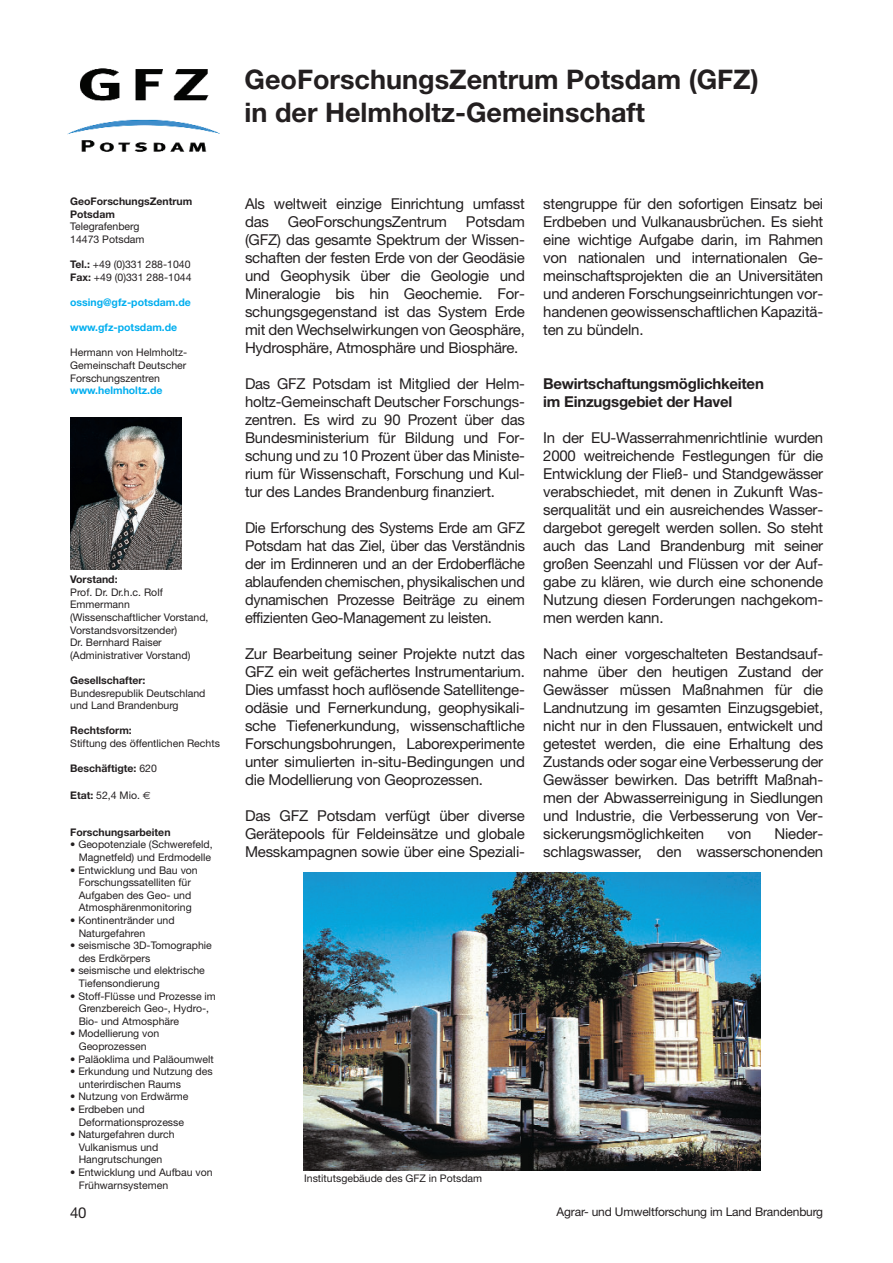
<style>
.page{position:relative;width:893px;height:1263px;background:#fff}
.page>*{position:absolute;margin:0;border:0;box-sizing:border-box;transform-origin:0 0}
.t1{font:700 27px/32.4px "Helvetica Neue";color:#231f20}
.t2{font:15px/18px "Helvetica Neue";letter-spacing:-.015em;color:#231f20;text-align:justify}
.t3{font:700 15px/18px "Helvetica Neue";letter-spacing:-.015em;color:#231f20}
.t4{font:12px "Helvetica Neue";letter-spacing:-.015em;color:#231f20}
.t5{font:10.5px/12.6px "Helvetica Neue";color:#231f20}
.t6{font:700 10.5px/12.6px "Helvetica Neue";color:#231f20}
.t7{font:700 10.5px "Helvetica Neue";color:#00aeef}
.s1{font-weight:700}
.s2{font-weight:400}
.s3{font-family:"Euro Sans"}
</style>
<div class="page">
<img style="left:67px;top:68px;width:153px;height:84px">
<img style="left:304px;top:873px;width:456px;height:297px">
<img style="left:70px;top:417px;width:111px;height:153px">
<h1 class="t1" style="left:244px;top:66px;width:515px">GeoForschungsZentrum Potsdam (GFZ) in der Helmholtz-Gemeinschaft</h1>
<p class="t6" style="left:70px;top:196px;width:124px">GeoForschungsZentrum<br>Potsdam</p>
<p class="t5" style="left:70px;top:221px;width:76px">Telegrafenberg<br>14473 Potsdam</p>
<p class="t5" style="left:70px;top:259px;width:123px"><span class="s1">Tel.:</span> +49 (0)331 288-1040<br><span class="s1">Fax:</span> +49 (0)331 288-1044</p>
<p class="t7" style="left:70px;top:299px;width:122px">ossing@gfz-potsdam.de</p>
<p class="t7" style="left:70px;top:324px;width:109px">www.gfz-potsdam.de</p>
<p class="t5" style="left:70px;top:347px;width:119px;text-align:justify">Hermann von Helmholtz-Gemeinschaft Deutscher Forschungszentren</p>
<p class="t7" style="left:70px;top:387px;width:94px">www.helmholtz.de</p>
<p class="t2" style="left:245px;top:196px;width:281px">Als weltweit einzige Einrichtung umfasst das</p>
<p class="t2" style="left:288px;top:214px;width:161px">GeoForschungsZentrum</p>
<p class="t2" style="left:245px;top:214px;width:281px;text-indent:221px">Potsdam (GFZ) das gesamte Spektrum der Wissen&shy;schaften der festen Erde von der Geodäsie und Geophysik über die Geologie und Mineralogie bis hin Geochemie. For&shy;schungsgegenstand ist das System Erde mit den Wechselwirkungen von Geosphäre, Hydrosphäre, Atmosphäre und Biosphäre.</p>
<p class="t2" style="left:245px;top:376px;width:281px">Das GFZ Potsdam ist Mitglied der Helm&shy;holtz-Gemeinschaft Deutscher Forschungs&shy;zentren. Es wird zu 90 Prozent über das Bundesministerium für Bildung und For&shy;schung und zu 10 Prozent über das Ministe&shy;rium für Wissenschaft, Forschung und Kul&shy;tur des Landes Brandenburg finanziert.</p>
<p class="t2" style="left:245px;top:520px;width:281px">Die Erforschung des Systems Erde am GFZ Potsdam hat das Ziel, über das Verständnis der im Erdinneren und an der Erdoberfläche ablaufenden chemischen, physikalischen und dynamischen Prozesse Beiträge zu einem effizienten Geo-Management zu leisten.</p>
<p class="t2" style="left:245px;top:646px;width:281px">Zur Bearbeitung seiner Projekte nutzt das GFZ ein weit gefächertes Instrumentarium.<br>Dies umfasst hoch auflösende Satellitenge&shy;odäsie und Fernerkundung, geophysikali&shy;sche Tiefenerkundung, wissenschaftliche Forschungsbohrungen, Laborexperimente unter simulierten in-situ-Bedingungen und die Modellierung von Geoprozessen.</p>
<p class="t2" style="left:245px;top:808px;width:281px">Das GFZ Potsdam verfügt über diverse Gerätepools für Feldeinsätze und globale Messkampagnen sowie über eine Speziali-</p>
<p class="t6" style="left:70px;top:574px;width:49px">Vorstand:</p>
<p class="t5" style="left:70px;top:587px;width:140px">Prof. Dr. Dr.h.c. Rolf<br>Emmermann (Wissenschaftlicher Vorstand,<br>Vorstandsvorsitzender)<br>Dr. Bernhard Raiser (Administrativer Vorstand)</p>
<p class="t6" style="left:70px;top:675px;width:77px">Gesellschafter:</p>
<p class="t5" style="left:70px;top:688px;width:137px">Bundesrepublik Deutschland und Land Brandenburg</p>
<p class="t6" style="left:70px;top:725px;width:63px">Rechtsform:</p>
<p class="t5" style="left:70px;top:738px;width:151px">Stiftung des öffentlichen Rechts</p>
<p class="t6" style="left:70px;top:763px;width:88px">Beschäftigte: <span class="s2">620</span></p>
<p class="t5" style="left:70px;top:790px;width:82px"><span class="s1">Etat:</span> 52,4 Mio. <span class="s3">€</span></p>
<p class="t6" style="left:70px;top:827px;width:102px">Forschungsarbeiten</p>
<p class="t5" style="left:70px;top:839px;width:144px;text-align:right">• Geopotenziale (Schwerefeld,<br>Magnetfeld) und Erdmodelle</p>
<p class="t5" style="left:70px;top:865px;width:129px;text-align:center">• Entwicklung und Bau von<br>Forschungssatelliten für<br>Aufgaben des Geo- und<br>Atmosphärenmonitoring</p>
<p class="t5" style="left:79px;top:915px;width:97px;text-indent:-9px">• Kontinentränder und<br>Naturgefahren</p>
<p class="t5" style="left:79px;top:940px;width:135px;text-indent:-9px">• seismische 3D-Tomographie des Erdkörpers</p>
<p class="t5" style="left:79px;top:965px;width:128px;text-indent:-9px">• seismische und elektrische<br>Tiefensondierung</p>
<p class="t5" style="left:79px;top:991px;width:139px;text-indent:-9px">• Stoff-Flüsse und Prozesse im<br>Grenzbereich Geo-, Hydro-,<br>Bio- und Atmosphäre</p>
<p class="t5" style="left:70px;top:1028px;width:91px;text-align:center">• Modellierung von<br>Geoprozessen</p>
<p class="t5" style="left:70px;top:1054px;width:145px">• Paläoklima und Paläoumwelt</p>
<p class="t5" style="left:79px;top:1066px;width:135px;text-indent:-9px">• Erkundung und Nutzung des unterirdischen Raums</p>
<p class="t5" style="left:70px;top:1091px;width:120px">• Nutzung von Erdwärme</p>
<p class="t5" style="left:79px;top:1104px;width:107px;text-indent:-9px">• Erdbeben und<br>Deformationsprozesse</p>
<p class="t5" style="left:79px;top:1129px;width:98px;text-indent:-9px">• Naturgefahren durch<br>Vulkanismus und<br>Hangrutschungen</p>
<p class="t5" style="left:79px;top:1167px;width:135px;text-indent:-9px">• Entwicklung und Aufbau von<br>Frühwarnsystemen</p>
<p class="t5" style="left:304px;top:1173px;width:179px">Institutsgebäude des GFZ in Potsdam</p>
<p class="t2" style="left:543px;top:196px;width:281px">stengruppe für den sofortigen Einsatz bei Erdbeben und Vulkanausbrüchen. Es sieht eine wichtige Aufgabe darin, im Rahmen von nationalen und internationalen Ge&shy;meinschaftsprojekten die an Universitäten und anderen Forschungseinrichtungen vor&shy;handenen geowissenschaftlichen Kapazitä&shy;ten zu bündeln.</p>
<p class="t3" style="left:543px;top:376px;width:222px">Bewirtschaftungsmöglichkeiten im Einzugsgebiet der Havel</p>
<p class="t2" style="left:543px;top:430px;width:281px">In der EU-Wasserrahmenrichtlinie wurden 2000 weitreichende Festlegungen für die Entwicklung der Fließ- und Standgewässer verabschiedet, mit denen in Zukunft Was&shy;serqualität und ein ausreichendes Wasser&shy;dargebot geregelt werden sollen. So steht auch das Land Brandenburg mit seiner großen Seenzahl und Flüssen vor der Auf&shy;gabe zu klären, wie durch eine schonende Nutzung diesen Forderungen nachgekom&shy;men werden kann.</p>
<p class="t2" style="left:543px;top:646px;width:281px">Nach einer vorgeschalteten Bestandsauf&shy;nahme über den heutigen Zustand der Gewässer müssen Maßnahmen für die Landnutzung im gesamten Einzugsgebiet, nicht nur in den Flussauen, entwickelt und getestet werden, die eine Erhaltung des Zustands oder sogar eine Verbesserung der Gewässer bewirken. Das betrifft Maßnah&shy;men der Abwasserreinigung in Siedlungen und Industrie, die Verbesserung von Ver&shy;sickerungsmöglichkeiten</p>
<p class="t2" style="left:543px;top:826px;width:281px;text-align:right">Nieder-<br>schlagswasser, den wasserschonenden</p>
<p class="t2" style="left:727px;top:826px;width:25px">von</p>
<p class="t2" style="left:70px;top:1205px;width:18px">40</p>
<p class="t4" style="left:556px;top:1208px;width:268px">Agrar- und Umweltforschung im Land Brandenburg</p>
</div>
